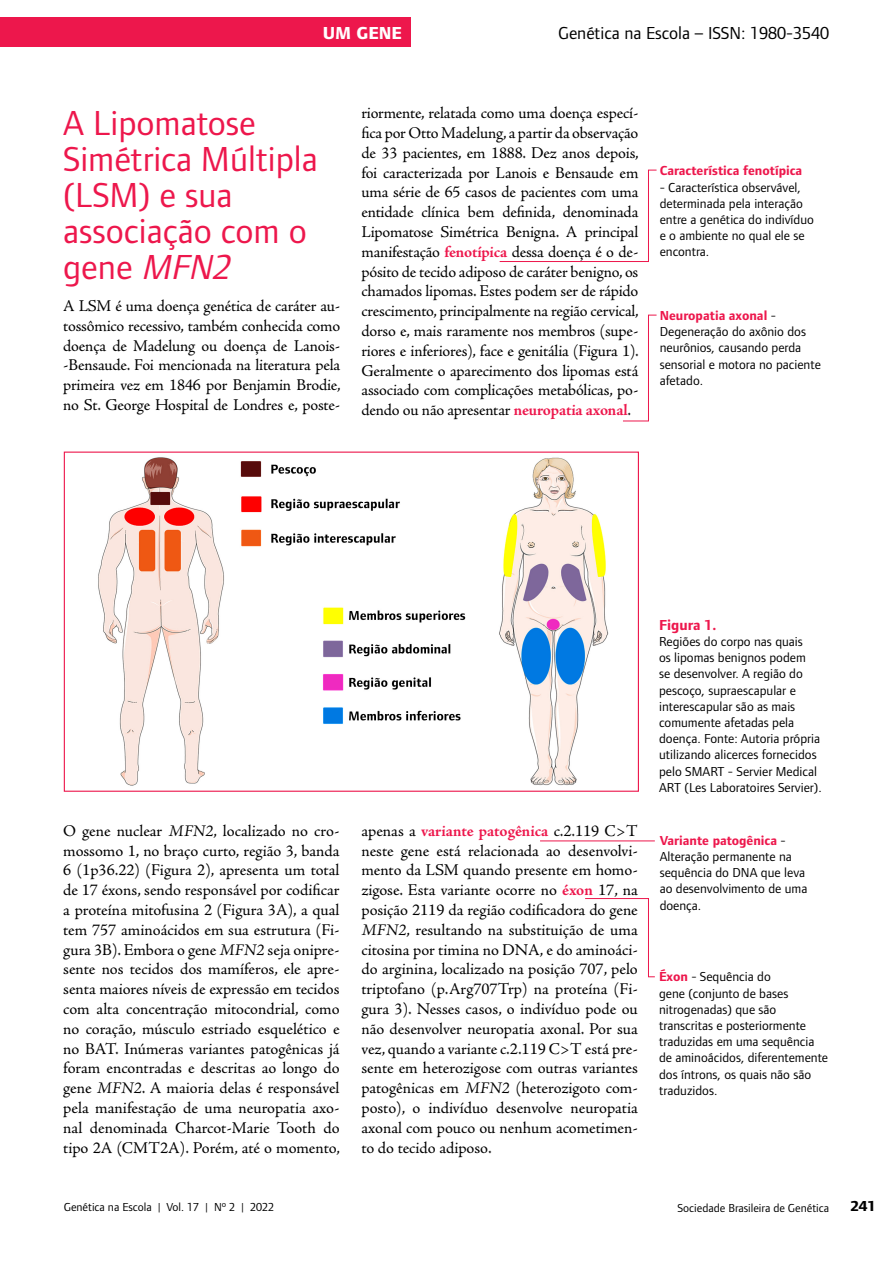
<style>
.page{position:relative;width:893px;height:1263px;background:#fff}
.page>*{position:absolute;margin:0;border:0;box-sizing:border-box;transform-origin:0 0}
.t1{font:36px/36px "Foundry Form Sans";color:#ed174c}
.t2{font:18px "Foundry Form Sans";color:#000}
.t3{font:800 18px "Foundry Form Sans";color:#fff}
.t4{font:16.5px/19.8px "Adobe Jenson Pro";letter-spacing:-.01em;color:#000;text-align:justify}
.t5{font:700 15px "Foundry Form Sans";color:#ed174c}
.t6{font:800 15px "Foundry Form Sans";color:#000}
.t7{font:13.5px/16.2px "Foundry Form Sans";color:#000}
.t8{font:700 13.5px "Foundry Form Sans";color:#ed174c}
.t9{font:12px "Foundry Form Sans";color:#000}
.s1{font-style:italic}
.s2{font-weight:700;color:#ed174c}
</style>
<div class="page">
<img style="left:98px;top:457px;width:511px;height:329px">
<svg style="left:499px;top:169px;width:158px;height:93px"></svg>
<svg style="left:623px;top:314px;width:34px;height:108px"></svg>
<hr style="left:540px;top:840px;width:115px;height:1px;background:#ed174c">
<svg style="left:585px;top:898px;width:70px;height:79px"></svg>
<div style="left:0;top:17px;width:411px;height:30px;background:#ed174c"></div>
<p class="t3" style="left:323px;top:23px;width:81px">UM GENE</p>
<p class="t2" style="left:558px;top:23px;width:273px">Genética na Escola – ISSN: 1980-3540</p>
<p class="t1" style="left:63px;top:104px;width:256px">A Lipomatose<br>Simétrica Múltipla (LSM) e sua associação com o gene <span class="s1">MFN2</span></p>
<p class="t4" style="left:63px;top:296px;width:279px">A LSM é uma doença genética de caráter au&shy;tossômico recessivo, também conhecida como doença de Madelung ou doença de Lanois--Bensaude. Foi mencionada na literatura pela primeira vez em 1846 por Benjamin Brodie, no St. George Hospital de Londres e, poste-</p>
<p class="t4" style="left:361px;top:103px;width:279px">riormente, relatada como uma doença especí&shy;fica por Otto Madelung, a partir da observação de 33 pacientes, em 1888. Dez anos depois, foi caracterizada por Lanois e Bensaude em uma série de 65 casos de pacientes com uma entidade clínica bem definida, denominada Lipomatose Simétrica Benigna. A principal manifestação <span class="s2">fenotípica</span> dessa doença é o de&shy;pósito de tecido adiposo de caráter benigno, os chamados lipomas. Estes podem ser de rápido crescimento, principalmente na região cervical, dorso e, mais raramente nos membros (supe&shy;riores e inferiores), face e genitália (Figura 1).<br>Geralmente o aparecimento dos lipomas está associado com complicações metabólicas, po&shy;dendo ou não apresentar <span class="s2">neuropatia axonal</span>.</p>
<p class="t8" style="left:660px;top:163px;width:144px">Característica fenotípica</p>
<p class="t7" style="left:660px;top:179px;width:156px">- Característica observável, determinada pela interação entre a genética do indivíduo e o ambiente no qual ele se encontra.</p>
<p class="t7" style="left:660px;top:307px;width:163px"><span class="s2">Neuropatia axonal</span> -<br>Degeneração do axônio dos neurônios, causando perda sensorial e motora no paciente afetado.</p>
<p class="t4" style="left:63px;top:821px;width:278px">O gene nuclear <span class="s1">MFN2</span>, localizado no cro&shy;mossomo 1, no braço curto, região 3, banda 6 (1p36.22) (Figura 2), apresenta um total de 17 éxons, sendo responsável por codificar a proteína mitofusina 2 (Figura 3A), a qual tem 757 aminoácidos em sua estrutura (Fi&shy;gura 3B). Embora o gene <span class="s1">MFN2</span> seja onipre&shy;sente nos tecidos dos mamíferos, ele apre&shy;senta maiores níveis de expressão em tecidos com alta concentração mitocondrial, como no coração, músculo estriado esquelético e no BAT. Inúmeras variantes patogênicas já foram encontradas e descritas ao longo do gene <span class="s1">MFN2</span>. A maioria delas é responsável pela manifestação de uma neuropatia axo&shy;nal denominada Charcot-Marie Tooth do tipo 2A (CMT2A). Porém, até o momento,</p>
<p class="t4" style="left:361px;top:821px;width:278px">apenas a <span class="s2">variante patogênica</span> c.2.119 C&gt;T neste gene está relacionada ao desenvolvi&shy;mento da LSM quando presente em homo&shy;zigose. Esta variante ocorre no <span class="s2">éxon</span> 17, na posição 2119 da região codificadora do gene <span class="s1">MFN2</span>, resultando na substituição de uma citosina por timina no DNA, e do aminoáci&shy;do arginina, localizado na posição 707, pelo triptofano (p.Arg707Trp) na proteína (Fi&shy;gura 3). Nesses casos, o indivíduo pode ou não desenvolver neuropatia axonal. Por sua vez, quando a variante c.2.119 C&gt;T está pre&shy;sente em heterozigose com outras variantes patogênicas em <span class="s1">MFN2</span> (heterozigoto com&shy;posto), o indivíduo desenvolve neuropatia axonal com pouco ou nenhum acometimen&shy;to do tecido adiposo.</p>
<p class="t5" style="left:659px;top:616px;width:59px">Figura 1.</p>
<p class="t7" style="left:659px;top:633px;width:164px">Regiões do corpo nas quais<br>os lipomas benignos podem<br>se desenvolver. A região do pescoço, supraescapular e interescapular são as mais comumente afetadas pela doença. Fonte: Autoria própria utilizando alicerces fornecidos pelo SMART - Servier Medical<br>ART (Les Laboratoires Servier).</p>
<p class="t7" style="left:660px;top:832px;width:149px"><span class="s2">Variante patogênica</span> -<br>Alteração permanente na sequência do DNA que leva ao desenvolvimento de uma doença.</p>
<p class="t7" style="left:659px;top:969px;width:171px"><span class="s2">Éxon</span> - Sequência do<br>gene (conjunto de bases nitrogenadas) que são transcritas e posteriormente traduzidas em uma sequência de aminoácidos, diferentemente dos íntrons, os quais não são traduzidos.</p>
<p class="t9" style="left:64px;top:1200px;width:212px">Genética na Escola | Vol. 17 | Nº 2 | 2022</p>
<p class="t9" style="left:677px;top:1202px;width:153px">Sociedade Brasileira de Genética</p>
<p class="t6" style="left:850px;top:1198px;width:27px">241</p>
</div>
